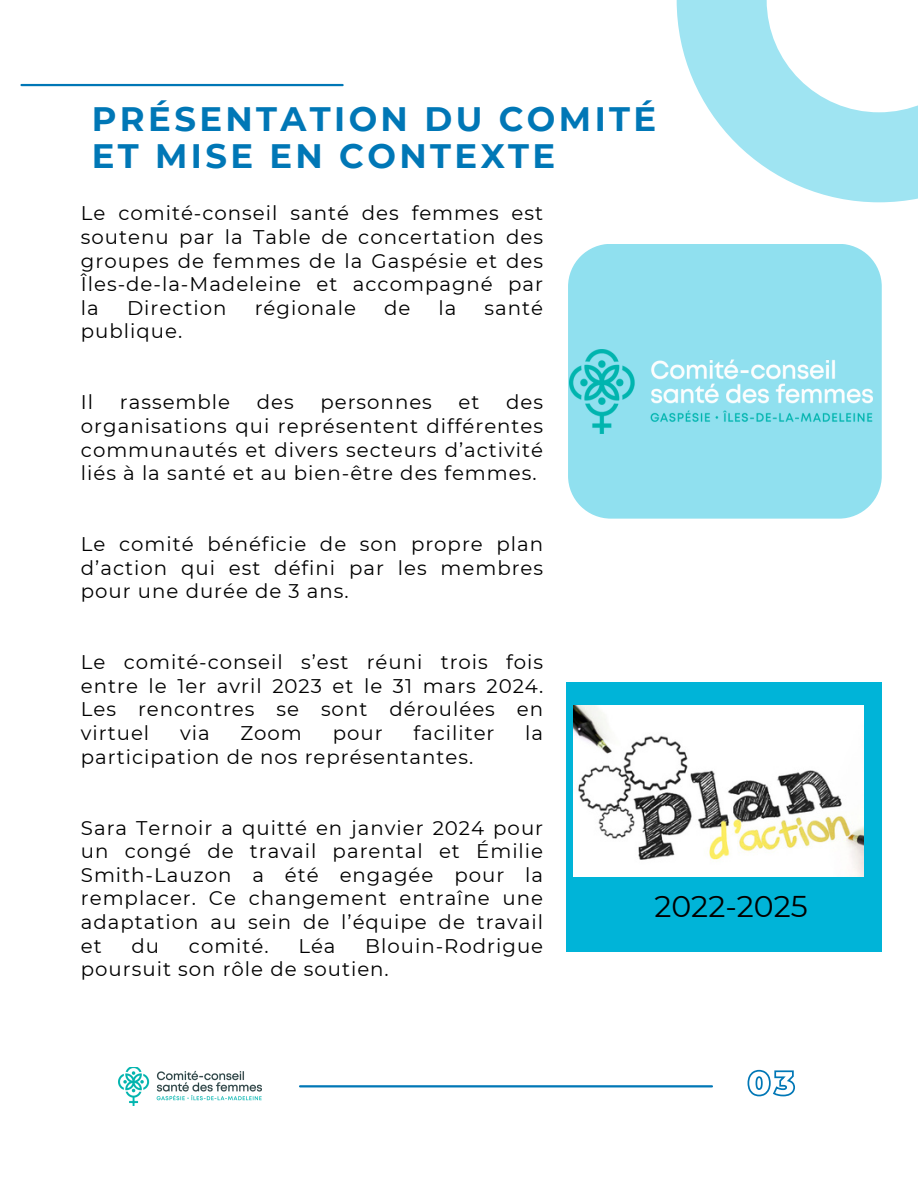
<style>
.page{position:relative;width:918px;height:1188px;background:#fff}
.page>*{position:absolute;margin:0;border:0;box-sizing:border-box;transform-origin:0 0}
.t1{font:700 33.9px/37px "Montserrat";letter-spacing:.1em;color:#0077b6}
.t2{font:30px "Montserrat";color:#000}
.t3{font:19.8px/23.7px "Montserrat";letter-spacing:.05em;color:#000;text-align:justify}
</style>
<div class="page">
<hr style="left:21px;top:84px;width:322px;height:2px;background:#0077b6">
<div style="left:568px;top:244px;width:313px;height:275px;background:#90e0ef"></div>
<div style="left:566px;top:682px;width:315px;height:269px;background:#00b4d8"></div>
<svg style="left:677px;top:0;width:241px;height:202px;fill:#9fe4f2"></svg>
<hr style="left:300px;top:1085px;width:412px;height:2px;background:#0077b6">
<img style="left:118px;top:1067px;width:143px;height:38px">
<img style="left:573px;top:706px;width:291px;height:171px">
<img style="left:569px;top:350px;width:303px;height:83px">
<svg style="left:747px;top:1069px;width:48px;height:28px"></svg>
<p class="t1" style="left:92px;top:100px;width:566px">PRÉSENTATION DU COMITÉ<br>ET MISE EN CONTEXTE</p>
<p class="t3" style="left:81px;top:201px;width:464px">Le comité-conseil santé des femmes est soutenu par la Table de concertation des groupes de femmes de la Gaspésie et des Îles-de-la-Madeleine et accompagné par la</p>
<p class="t3" style="left:127px;top:296px;width:101px">Direction</p>
<p class="t3" style="left:255px;top:296px;width:103px">régionale</p>
<p class="t3" style="left:384px;top:296px;width:28px">de</p>
<p class="t3" style="left:439px;top:296px;width:19px">la</p>
<p class="t3" style="left:485px;top:296px;width:60px">santé</p>
<p class="t3" style="left:81px;top:320px;width:103px">publique.</p>
<p class="t3" style="left:81px;top:390px;width:464px;text-indent:425px">des organisations qui représentent différentes communautés et divers secteurs d’activité liés à la santé et au bien-être des femmes.</p>
<p class="t3" style="left:81px;top:390px;width:14px">Il</p>
<p class="t3" style="left:120px;top:390px;width:112px">rassemble</p>
<p class="t3" style="left:257px;top:390px;width:38px">des</p>
<p class="t3" style="left:320px;top:390px;width:113px">personnes</p>
<p class="t3" style="left:459px;top:390px;width:22px">et</p>
<p class="t3" style="left:81px;top:532px;width:464px">Le comité bénéficie de son propre plan d’action qui est défini par les membres pour une durée de 3 ans.</p>
<p class="t3" style="left:81px;top:650px;width:464px">Le comité-conseil s’est réuni trois fois entre le 1er avril 2023 et le 31 mars 2024.<br>Les rencontres se sont déroulées en virtuel</p>
<p class="t3" style="left:180px;top:721px;width:31px">via</p>
<p class="t3" style="left:240px;top:721px;width:63px">Zoom</p>
<p class="t3" style="left:333px;top:721px;width:51px">pour</p>
<p class="t3" style="left:413px;top:721px;width:83px">faciliter</p>
<p class="t3" style="left:525px;top:721px;width:19px">la</p>
<p class="t3" style="left:81px;top:745px;width:394px">participation de nos représentantes.</p>
<p class="t3" style="left:81px;top:816px;width:464px">Sara Ternoir a quitté en janvier 2024 pour un congé de travail parental et Émilie Smith-Lauzon a été engagée pour la remplacer. Ce changement entraîne une adaptation au sein de l’équipe de travail et</p>
<p class="t3" style="left:81px;top:934px;width:464px;text-indent:284px">Blouin-Rodrigue poursuit son rôle de soutien.</p>
<p class="t3" style="left:132px;top:934px;width:29px">du</p>
<p class="t3" style="left:189px;top:934px;width:81px">comité.</p>
<p class="t3" style="left:298px;top:934px;width:39px">Léa</p>
<p class="t2" style="left:654px;top:888px;width:155px">2022-2025</p>
</div>
